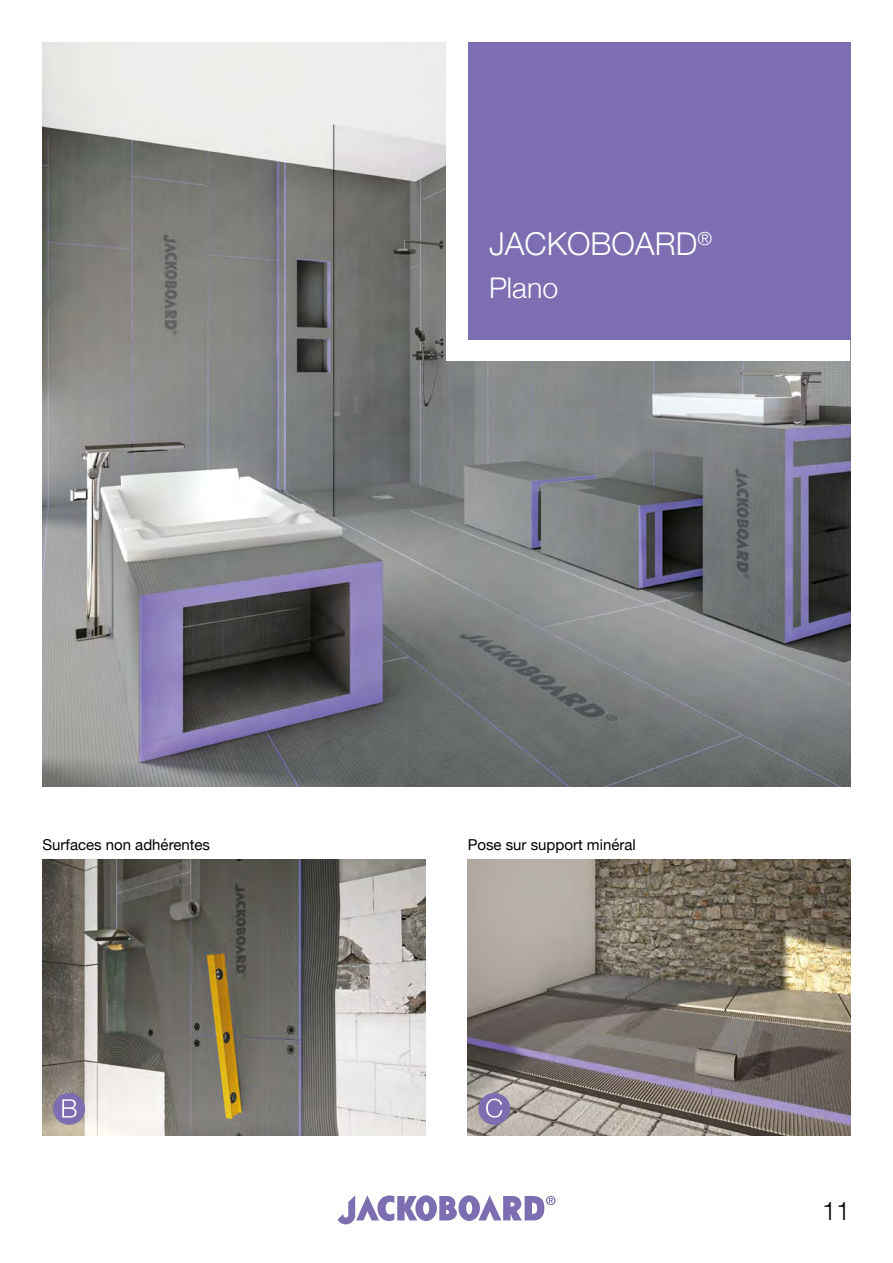
<style>
.page{position:relative;width:893px;height:1263px;background:#fff}
.page>*{position:absolute;margin:0;border:0;box-sizing:border-box;transform-origin:0 0}
.t1{font:300 31.5px "Helvetica Neue";color:#fff}
.t2{font:300 28.5px "Helvetica Neue";color:#fff}
.t3{font:300 25.5px "Helvetica Neue";color:#000}
.t4{font:15px "Helvetica Neue";color:#000}
</style>
<div class="page">
<img style="left:43px;top:859px;width:382px;height:276px">
<img style="left:468px;top:859px;width:382px;height:276px">
<img style="left:43px;top:43px;width:807px;height:744px">
<svg style="left:338px;top:1195px;width:217px;height:29px"></svg>
<div style="left:446px;top:43px;width:404px;height:318px;background:#fff"></div>
<div style="left:53px;top:1093px;width:32px;height:32px;background:#7c6eb0;border-radius:50%"></div>
<svg style="left:62px;top:1099px;width:15px;height:18px"></svg>
<div style="left:478px;top:1093px;width:32px;height:32px;background:#7c6eb0;border-radius:50%"></div>
<svg style="left:486px;top:1099px;width:16px;height:18px"></svg>
<div style="left:468px;top:43px;width:382px;height:297px;background:#7c6eb0"></div>
<h1 class="t1" style="left:489px;top:218px;width:224px">JACKOBOARD<sup>®</sup></h1>
<h2 class="t2" style="left:489px;top:264px;width:71px">Plano</h2>
<p class="t4" style="left:43px;top:834px;width:169px">Surfaces non adhérentes</p>
<p class="t4" style="left:468px;top:834px;width:170px">Pose sur support minéral</p>
<h3 class="t3" style="left:822px;top:1191px;width:30px">11</h3>
</div>
